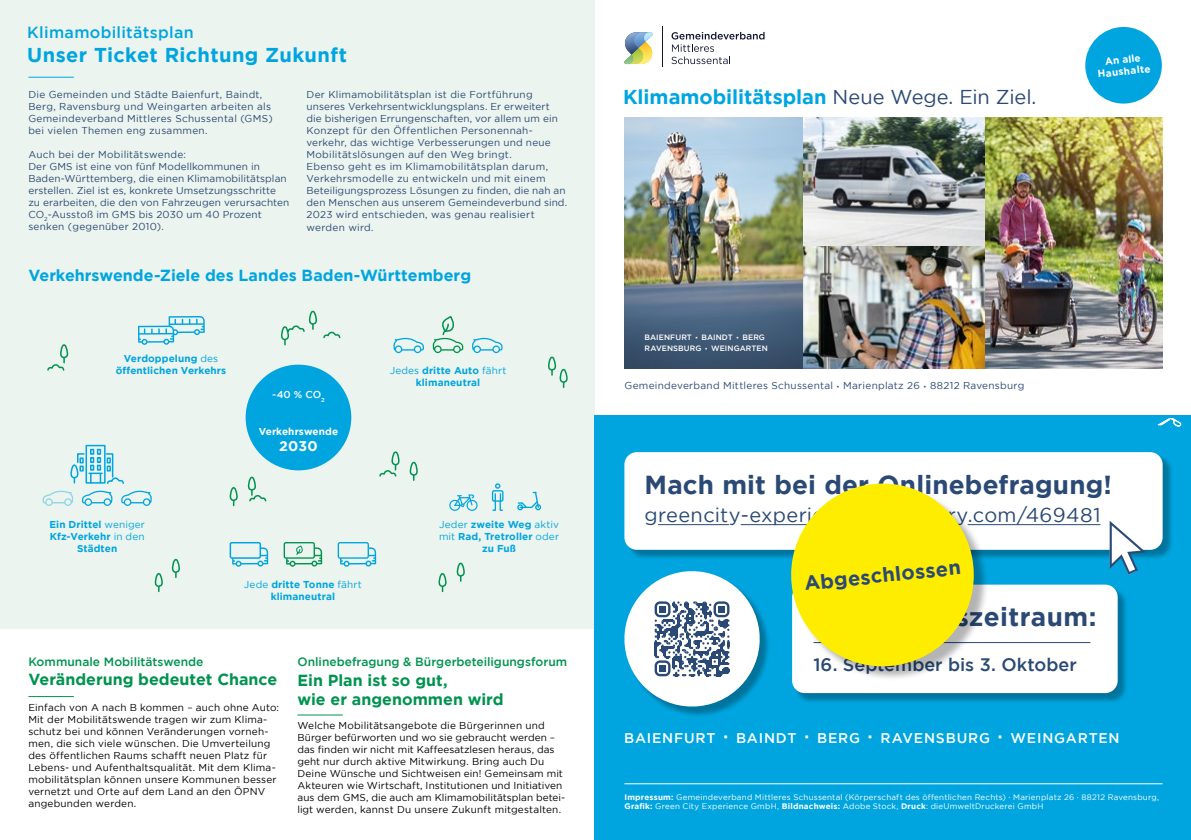
<style>
.page{position:relative;width:1191px;height:840px;background:#fff}
.page>*{position:absolute;margin:0;border:0;box-sizing:border-box;transform-origin:0 0}
.t1{font:700 26px "Gotham";letter-spacing:.01em;color:#2a4974}
.t2{font:700 20px "Gotham";letter-spacing:.01em;color:#00a5df}
.t3{font:20px "Gotham";letter-spacing:.02em;color:#2a4974}
.t4{font:700 20px "Gotham";color:#2a4974}
.t5{font:500 18px "Gotham";color:#2a4974}
.t6{font:700 16px/19.2px "Gotham";color:#00934f}
.t7{font:700 16px "Gotham";color:#00a5df}
.t8{font:500 16px "Gotham";letter-spacing:.02em;color:#00a5df}
.t9{font:500 14px "Gotham";letter-spacing:.06em;color:#fff}
.t10{font:700 14px "Gotham";color:#fff}
.t11{font:500 12px "Gotham";color:#00934f}
.t12{font:10px/12.1px "Gotham";letter-spacing:.02em;color:#2a4974}
.t13{font:10px/12px "Gotham";letter-spacing:.015em;color:#000}
.t14{font:700 10px/12px "Gotham";letter-spacing:.01em;color:#00a5df;text-align:center}
.t15{font:700 10px/11.6px "Gotham";letter-spacing:.01em;color:#fff;text-align:center}
.t16{font:500 10px "Gotham";color:#fff}
.t17{font:8px/9.6px "Gotham";letter-spacing:.03em;color:#fff}
.t18{font:500 7.7px/11px "Gotham";letter-spacing:.01em;color:#fff}
.s1{font-weight:400}
.s2{font-weight:400;color:#2a4974}
.s3{font-size:11px}
.s4{font-weight:500;font-size:11px}
.s5{font-size:20px}
.s6{font-weight:700}
</style>
<div class="page">
<div style="left:0;top:0;width:594px;height:628px;background:#ebf4ee"></div>
<div style="left:594px;top:415px;width:597px;height:424px;background:#00a5df"></div>
<div style="left:246px;top:364px;width:105px;height:106px;background:#00a5df;border-radius:50%"></div>
<svg style="left:1157px;top:418px;width:24px;height:8px"></svg>
<svg style="left:393px;top:337px;width:31px;height:16px"></svg>
<svg style="left:433px;top:316px;width:30px;height:37px"></svg>
<svg style="left:472px;top:337px;width:31px;height:16px"></svg>
<svg style="left:449px;top:494px;width:29px;height:17px"></svg>
<svg style="left:491px;top:483px;width:13px;height:28px"></svg>
<svg style="left:517px;top:491px;width:24px;height:19px"></svg>
<div style="left:86px;top:444px;width:20px;height:39px;border:2px solid #00a5df"></div>
<svg style="left:70px;top:448px;width:54px;height:36px"></svg>
<svg style="left:42px;top:490px;width:31px;height:15px"></svg>
<svg style="left:82px;top:490px;width:30px;height:15px"></svg>
<svg style="left:121px;top:490px;width:31px;height:15px"></svg>
<svg style="left:548px;top:356px;width:19px;height:31px"></svg>
<svg style="left:232px;top:547px;width:36px;height:19px"></svg>
<div style="left:230px;top:542px;width:30px;height:15px;background:#ebf4ee;border-radius:2px"></div>
<div style="left:230px;top:541px;width:31px;height:17px;border:2px solid #00a5df;border-radius:2px"></div>
<svg style="left:340px;top:547px;width:36px;height:19px"></svg>
<div style="left:338px;top:542px;width:30px;height:15px;background:#ebf4ee;border-radius:2px"></div>
<div style="left:338px;top:541px;width:31px;height:17px;border:1px solid #00a5df;border-radius:2px"></div>
<svg style="left:284px;top:542px;width:30px;height:15px"></svg>
<div style="left:284px;top:541px;width:31px;height:17px;border:1px solid #00934f;border-radius:2px"></div>
<svg style="left:286px;top:545px;width:36px;height:21px"></svg>
<svg style="left:456px;top:562px;width:9px;height:18px"></svg>
<svg style="left:229px;top:487px;width:9px;height:18px"></svg>
<svg style="left:438px;top:573px;width:8px;height:18px"></svg>
<svg style="left:154px;top:573px;width:9px;height:18px"></svg>
<svg style="left:171px;top:558px;width:9px;height:19px"></svg>
<svg style="left:410px;top:461px;width:8px;height:19px"></svg>
<svg style="left:247px;top:476px;width:20px;height:26px"></svg>
<svg style="left:379px;top:451px;width:21px;height:26px"></svg>
<svg style="left:47px;top:344px;width:21px;height:27px"></svg>
<svg style="left:280px;top:310px;width:61px;height:34px"></svg>
<svg style="left:138px;top:316px;width:67px;height:29px"></svg>
<svg style="left:624px;top:32px;width:29px;height:33px"></svg>
<hr style="left:662px;top:27px;width:1px;height:39px;background:#111530">
<svg style="left:671px;top:32px;width:93px;height:32px"></svg>
<img style="left:624px;top:118px;width:538px;height:250px">
<div style="left:1085px;top:27px;width:76px;height:76px;background:#00a5df;border-radius:50%"></div>
<hr style="left:28px;top:695px;width:46px;height:1px;background:#00934f">
<hr style="left:297px;top:714px;width:46px;height:1px;background:#00934f">
<hr style="left:28px;top:77px;width:46px;height:1px;background:#00a5df">
<div style="left:626px;top:573px;width:144px;height:144px;background:#000;opacity:.3"></div>
<svg style="left:624px;top:571px;width:139px;height:138px"></svg>
<div style="left:659px;top:605px;width:7px;height:7px;background:#2a4974"></div>
<div style="left:718px;top:605px;width:7px;height:7px;background:#2a4974"></div>
<div style="left:659px;top:664px;width:7px;height:7px;background:#2a4974"></div>
<div style="left:626px;top:453px;width:547px;height:107px;background:#000;opacity:.3"></div>
<div style="left:624px;top:452px;width:538px;height:97px;background:#fff;border-radius:13px"></div>
<hr style="left:658px;top:524px;width:71px;height:1px;background:#2a4974">
<hr style="left:740px;top:524px;width:169px;height:1px;background:#2a4974">
<hr style="left:967px;top:524px;width:133px;height:1px;background:#2a4974">
<svg style="left:1109px;top:521px;width:37px;height:53px"></svg>
<div style="left:794px;top:586px;width:334px;height:117px;background:#000;opacity:.3"></div>
<div style="left:792px;top:584px;width:325px;height:108px;background:#fff;border-radius:13px"></div>
<hr style="left:813px;top:641px;width:277px;height:1px;background:#2a4974">
<hr style="left:624px;top:782px;width:538px;height:1px;background:#fff">
<div style="left:793px;top:485px;width:196px;height:196px;background:#000;opacity:.3"></div>
<svg style="left:782px;top:483px;width:200px;height:191px"></svg>
<h3 class="t8" style="left:27px;top:23px;width:168px">Klimamobilitätsplan</h3>
<h2 class="t2" style="left:27px;top:44px;width:321px">Unser Ticket Richtung Zukunft</h2>
<p class="t12" style="left:28px;top:88px;width:246px">Die Gemeinden und Städte Baienfurt, Baindt, Berg, Ravensburg und Weingarten arbeiten als Gemeindeverband Mittleres Schussental (GMS) bei vielen Themen eng zusammen.</p>
<p class="t12" style="left:28px;top:148px;width:262px">Auch bei der Mobilitätswende:<br>Der GMS ist eine von fünf Modellkommunen in Baden-Württemberg, die einen Klimamobilitätsplan erstellen. Ziel ist es, konkrete Umsetzungsschritte zu erarbeiten, die den von Fahrzeugen verursachten CO<sub>2</sub>-Ausstoß im GMS bis 2030 um 40 Prozent senken (gegenüber 2010).</p>
<p class="t12" style="left:306px;top:88px;width:262px">Der Klimamobilitätsplan ist die Fortführung unseres Verkehrsentwicklungsplans. Er erweitert die bisherigen Errungenschaften, vor allem um ein Konzept für den Öffentlichen Personennah&shy;verkehr, das wichtige Verbesserungen und neue Mobilitätslösungen auf den Weg bringt.<br>Ebenso geht es im Klimamobilitätsplan darum, Verkehrsmodelle zu entwickeln und mit einem Beteiligungsprozess Lösungen zu finden, die nah an den Menschen aus unserem Gemeindeverbund sind.<br>2023 wird entschieden, was genau realisiert werden wird.</p>
<h3 class="t7" style="left:28px;top:266px;width:444px">Verkehrswende-Ziele des Landes Baden-Württemberg</h3>
<p class="t14" style="left:116px;top:352px;width:112px">Verdoppelung <span class="s1">des </span>öffentlichen Verkehrs</p>
<p class="t16" style="left:272px;top:389px;width:54px">-40 % CO<sub>2</sub></p>
<p class="t15" style="left:259px;top:424px;width:81px">Verkehrswende</p>
<h3 class="t10" style="left:279px;top:438px;width:40px">2030</h3>
<p class="t14" style="left:49px;top:517px;width:97px">Ein Drittel <span class="s1">weniger<br></span>Kfz-Verkehr <span class="s1">in den<br></span>Städten</p>
<p class="t14" style="left:244px;top:578px;width:119px"><span class="s1">Jede</span> dritte Tonne <span class="s1">fährt </span>klimaneutral</p>
<p class="t14" style="left:390px;top:364px;width:118px"><span class="s1">Jedes</span> dritte Auto <span class="s1">fährt </span>klimaneutral</p>
<p class="t14" style="left:439px;top:517px;width:121px"><span class="s1">Jeder</span> zweite Weg <span class="s1">aktiv mit</span> Rad, Tretroller <span class="s1">oder </span>zu Fuß</p>
<p class="t11" style="left:28px;top:654px;width:177px">Kommunale Mobilitätswende</p>
<h3 class="t6" style="left:28px;top:669px;width:250px">Veränderung bedeutet Chance</h3>
<p class="t13" style="left:28px;top:700px;width:252px">Einfach von A nach B kommen – auch ohne Auto:<br>Mit der Mobilitätswende tragen wir zum Klima&shy;schutz bei und können Veränderungen vorneh&shy;men, die sich viele wünschen. Die Umverteilung des öffentlichen Raums schafft neuen Platz für Lebens- und Aufenthaltsqualität. Mit dem Klima&shy;mobilitätsplan können unsere Kommunen besser vernetzt und Orte auf dem Land an den ÖPNV angebunden werden.</p>
<p class="t11" style="left:297px;top:655px;width:271px">Onlinebefragung &amp; Bürgerbeteiligungsforum</p>
<h3 class="t6" style="left:297px;top:669px;width:208px">Ein Plan ist so gut,<br>wie er angenommen wird</h3>
<p class="t13" style="left:297px;top:718px;width:269px">Welche Mobilitätsangebote die Bürgerinnen und Bürger befürworten und wo sie gebraucht werden – das finden wir nicht mit Kaffeesatzlesen heraus, das geht nur durch aktive Mitwirkung. Bring auch Du Deine Wünsche und Sichtweisen ein! Gemeinsam mit Akteuren wie Wirtschaft, Institutionen und Initiativen aus dem GMS, die auch am Klimamobilitätsplan betei&shy;ligt werden, kannst Du unsere Zukunft mitgestalten.</p>
<h2 class="t2" style="left:623px;top:85px;width:415px">Klimamobilitätsplan <span class="s2">Neue Wege. Ein Ziel.</span></h2>
<p class="t15" style="left:1096px;top:56px;width:54px;rotate:-6deg">An alle<br>Haushalte</p>
<p class="t18" style="left:644px;top:331px;width:125px">BAIENFURT <span class="s3">·</span> BAINDT <span class="s3">·</span> BERG<br>RAVENSBURG <span class="s3">·</span> WEINGARTEN</p>
<p class="t12" style="left:624px;top:379px;width:401px">Gemeindeverband Mittleres Schussental <span class="s4">·</span> Marienplatz 26 <span class="s4">·</span> 88212 Ravensburg</p>
<h1 class="t1" style="left:644px;top:469px;width:469px">Mach mit bei der Onlinebefragung!</h1>
<h2 class="t3" style="left:644px;top:503px;width:457px">greencity-experience.limequery.com/469481</h2>
<h2 class="t4" style="left:803px;top:571px;width:159px;rotate:-6deg">Abgeschlossen</h2>
<h1 class="t1" style="left:813px;top:602px;width:284px">Befragungszeitraum:</h1>
<h3 class="t5" style="left:813px;top:653px;width:265px">16. September bis 3. Oktober</h3>
<h3 class="t9" style="left:624px;top:729px;width:497px">BAIENFURT <span class="s5">·</span> BAINDT <span class="s5">·</span> BERG <span class="s5">·</span> RAVENSBURG <span class="s5">·</span> WEINGARTEN</h3>
<p class="t17" style="left:624px;top:791px;width:536px"><span class="s6">Impressum:</span> Gemeindeverband Mittleres Schussental (Körperschaft des öffentlichen Rechts) · Marienplatz 26 · 88212 Ravensburg,<br><span class="s6">Grafik:</span> Green City Experience GmbH, <span class="s6">Bildnachweis:</span> Adobe Stock, <span class="s6">Druck</span>: dieUmweltDruckerei GmbH</p>
</div>
